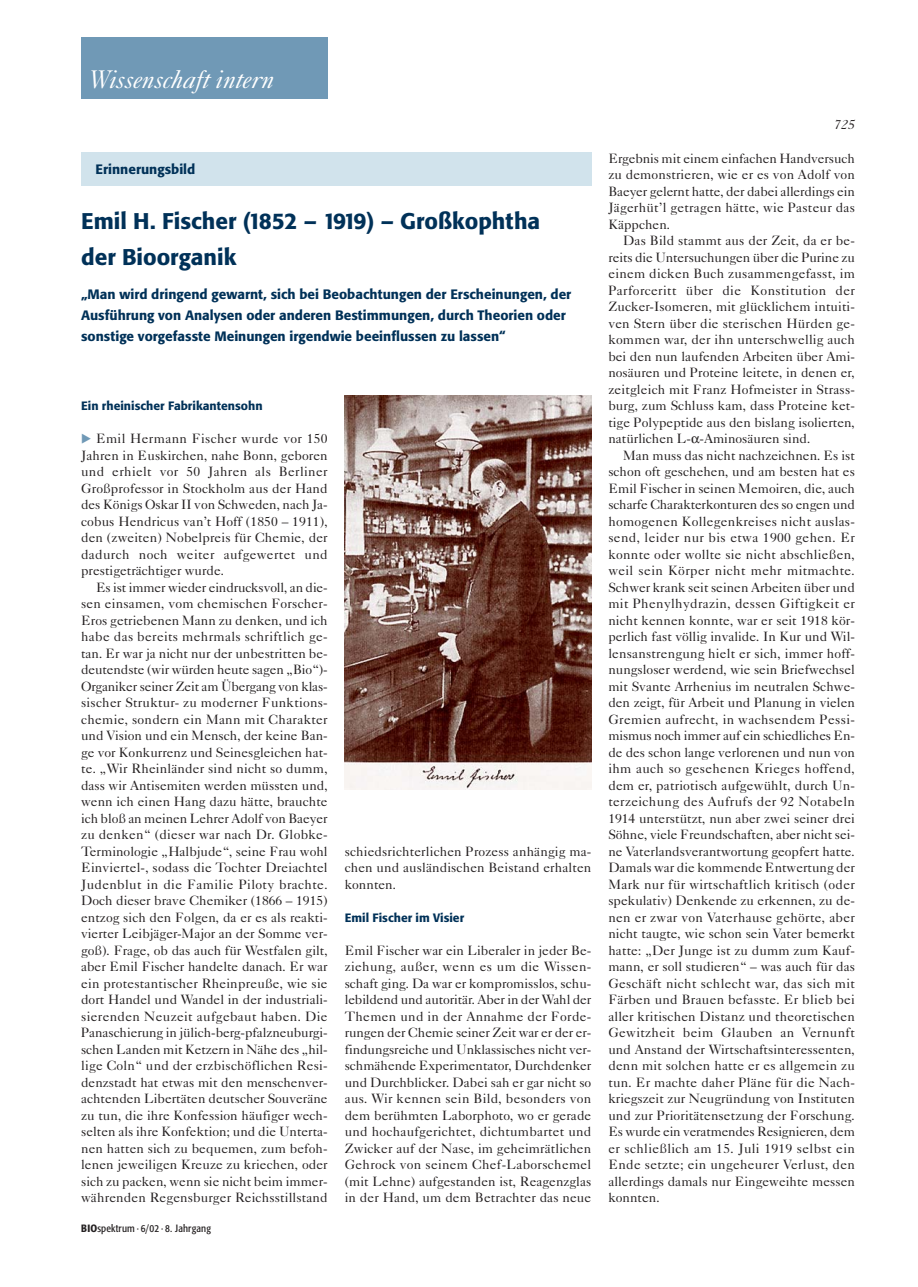
<style>
.page{position:relative;width:918px;height:1287px;background:#fff}
.page>*{position:absolute;margin:0;border:0;box-sizing:border-box;transform-origin:0 0}
.t1{font:italic 25.5px "Caslon Five Forty";color:#fff}
.t2{font:500 22.5px/36px "Tn T Form BSK";color:#003158}
.t3{font:13.5px/16.5px "Caslon Five Forty";letter-spacing:.005em;color:#231f20;text-align:justify}
.t4{font:500 13.5px/21px "Tn T Form BSK";color:#003158}
.t5{font:italic 13.5px "Caslon Five Forty";color:#231f20}
.t6{font:500 12px "Tn T Form BSK";color:#003158}
.t7{font:10.5px "Tn T Form Condensed BSK";letter-spacing:.015em;color:#231f20}
.s1{font-weight:500}
</style>
<div class="page">
<div style="left:81px;top:38px;width:247px;height:61px;background:#7099b6"></div>
<img style="left:345px;top:396px;width:246px;height:394px">
<div style="left:81px;top:152px;width:510px;height:34px;background:#d1e3ec"></div>
<h1 class="t1" style="left:90px;top:70px;width:186px">Wissenschaft intern</h1>
<p class="t4" style="left:96px;top:159px;width:101px">Erinnerungsbild</p>
<h2 class="t2" style="left:81px;top:204px;width:461px">Emil H. Fischer (1852 – 1919) – Großkophtha der Bioorganik</h2>
<p class="t4" style="left:81px;top:284px;width:492px">„Man wird dringend gewarnt, sich bei Beobachtungen der Erscheinungen, der<br>Ausführung von Analysen oder anderen Bestimmungen, durch Theorien oder sonstige vorgefasste Meinungen irgendwie beeinflussen zu lassen“</p>
<p class="t6" style="left:81px;top:400px;width:183px">Ein rheinischer Fabrikantensohn</p>
<p class="t3" style="left:81px;top:432px;width:248px;text-indent:15px">Emil Hermann Fischer wurde vor 150<br>Jahren in Euskirchen, nahe Bonn, geboren und erhielt vor 50 Jahren als Berliner Großprofessor in Stockholm aus der Hand des Königs Oskar II von Schweden, nach Ja&shy;cobus Hendricus van’t Hoff (1850 – 1911), den (zweiten) Nobelpreis für Chemie, der dadurch noch weiter aufgewertet und prestigeträchtiger wurde.</p>
<p class="t3" style="left:81px;top:580px;width:248px;text-indent:15px">Es ist immer wieder eindrucksvoll, an die&shy;sen einsamen, vom chemischen Forscher-Eros getriebenen Mann zu denken, und ich habe das bereits mehrmals schriftlich ge&shy;tan. Er war ja nicht nur der unbestritten be&shy;deutendste (wir würden heute sagen „Bio“)- Organiker seiner Zeit am Übergang von klas&shy;sischer Struktur- zu moderner Funktions&shy;chemie, sondern ein Mann mit Charakter und Vision und ein Mensch, der keine Ban&shy;ge vor Konkurrenz und Seinesgleichen hat&shy;te. „Wir Rheinländer sind nicht so dumm, dass wir Antisemiten werden müssten und, wenn ich einen Hang dazu hätte, brauchte ich bloß an meinen Lehrer Adolf von Baeyer zu denken“ (dieser war nach Dr. Globke-Terminologie „Halbjude“, seine Frau wohl Einviertel-, sodass die Tochter Dreiachtel Judenblut in die Familie Piloty brachte.<br>Doch dieser brave Chemiker (1866 – 1915) entzog sich den Folgen, da er es als reakti&shy;vierter Leibjäger-Major an der Somme ver&shy;goß). Frage, ob das auch für Westfalen gilt, aber Emil Fischer handelte danach. Er war ein protestantischer Rheinpreuße, wie sie dort Handel und Wandel in der industriali&shy;sierenden Neuzeit aufgebaut haben. Die Panaschierung in jülich-berg-pfalzneuburgi&shy;schen Landen mit Ketzern in Nähe des „hil&shy;lige Coln“ und der erzbischöflichen Resi&shy;denzstadt hat etwas mit den menschenver&shy;achtenden Libertäten deutscher Souveräne zu tun, die ihre Konfession häufiger wech&shy;selten als ihre Konfektion; und die Unterta&shy;nen hatten sich zu bequemen, zum befoh&shy;lenen jeweiligen Kreuze zu kriechen, oder sich zu packen, wenn sie nicht beim immer&shy;währenden Regensburger Reichsstillstand</p>
<p class="t7" style="left:81px;top:1225px;width:131px"><span class="s1">BIO</span>spektrum · 6/02 · 8. Jahrgang</p>
<p class="t3" style="left:345px;top:844px;width:248px">schiedsrichterlichen Prozess anhängig ma&shy;chen und ausländischen Beistand erhalten konnten.</p>
<p class="t6" style="left:345px;top:912px;width:121px">Emil Fischer im Visier</p>
<p class="t3" style="left:345px;top:943px;width:248px">Emil Fischer war ein Liberaler in jeder Be&shy;ziehung, außer, wenn es um die Wissen&shy;schaft ging. Da war er kompromisslos, schu&shy;lebildend und autoritär. Aber in der Wahl der Themen und in der Annahme der Forde&shy;rungen der Chemie seiner Zeit war er der er&shy;findungsreiche und Unklassisches nicht ver&shy;schmähende Experimentator, Durchdenker und Durchblicker. Dabei sah er gar nicht so aus. Wir kennen sein Bild, besonders von dem berühmten Laborphoto, wo er gerade und hochaufgerichtet, dichtumbartet und Zwicker auf der Nase, im geheimrätlichen Gehrock von seinem Chef-Laborschemel (mit Lehne) aufgestanden ist, Reagenzglas in der Hand, um dem Betrachter das neue</p>
<p class="t5" style="left:834px;top:119px;width:22px">725</p>
<p class="t3" style="left:608px;top:151px;width:248px">Ergebnis mit einem einfachen Handversuch zu demonstrieren, wie er es von Adolf von Baeyer gelernt hatte, der dabei allerdings ein Jägerhüt’l getragen hätte, wie Pasteur das Käppchen.</p>
<p class="t3" style="left:608px;top:234px;width:248px;text-indent:15px">Das Bild stammt aus der Zeit, da er be&shy;reits die Untersuchungen über die Purine zu einem dicken Buch zusammengefasst, im Parforceritt über die Konstitution der Zucker-Isomeren, mit glücklichem intuiti&shy;ven Stern über die sterischen Hürden ge&shy;kommen war, der ihn unterschwellig auch bei den nun laufenden Arbeiten über Ami&shy;nosäuren und Proteine leitete, in denen er, zeitgleich mit Franz Hofmeister in Strass&shy;burg, zum Schluss kam, dass Proteine ket&shy;tige Polypeptide aus den bislang isolierten, natürlichen L- -Aminosäuren sind.</p>
<p class="t3" style="left:608px;top:448px;width:248px;text-indent:15px">Man muss das nicht nachzeichnen. Es ist schon oft geschehen, und am besten hat es Emil Fischer in seinen Memoiren, die, auch scharfe Charakterkonturen des so engen und homogenen Kollegenkreises nicht auslas&shy;send, leider nur bis etwa 1900 gehen. Er konnte oder wollte sie nicht abschließen, weil sein Körper nicht mehr mitmachte.<br>Schwer krank seit seinen Arbeiten über und mit Phenylhydrazin, dessen Giftigkeit er nicht kennen konnte, war er seit 1918 kör&shy;perlich fast völlig invalide. In Kur und Wil&shy;lensanstrengung hielt er sich, immer hoff&shy;nungsloser werdend, wie sein Briefwechsel mit Svante Arrhenius im neutralen Schwe&shy;den zeigt, für Arbeit und Planung in vielen Gremien aufrecht, in wachsendem Pessi&shy;mismus noch immer auf ein schiedliches En&shy;de des schon lange verlorenen und nun von ihm auch so gesehenen Krieges hoffend, dem er, patriotisch aufgewühlt, durch Un&shy;terzeichung des Aufrufs der 92 Notabeln 1914 unterstützt, nun aber zwei seiner drei Söhne, viele Freundschaften, aber nicht sei&shy;ne Vaterlandsverantwortung geopfert hatte.<br>Damals war die kommende Entwertung der Mark nur für wirtschaftlich kritisch (oder spekulativ) Denkende zu erkennen, zu de&shy;nen er zwar von Vaterhause gehörte, aber nicht taugte, wie schon sein Vater bemerkt hatte: „Der Junge ist zu dumm zum Kauf&shy;mann, er soll studieren“ – was auch für das Geschäft nicht schlecht war, das sich mit Färben und Brauen befasste. Er blieb bei aller kritischen Distanz und theoretischen Gewitzheit beim Glauben an Vernunft und Anstand der Wirtschaftsinteressenten, denn mit solchen hatte er es allgemein zu tun. Er machte daher Pläne für die Nach&shy;kriegszeit zur Neugründung von Instituten und zur Prioritätensetzung der Forschung.<br>Es wurde ein veratmendes Resignieren, dem er schließlich am 15. Juli 1919 selbst ein Ende setzte; ein ungeheurer Verlust, den allerdings damals nur Eingeweihte messen konnten.</p>
</div>
